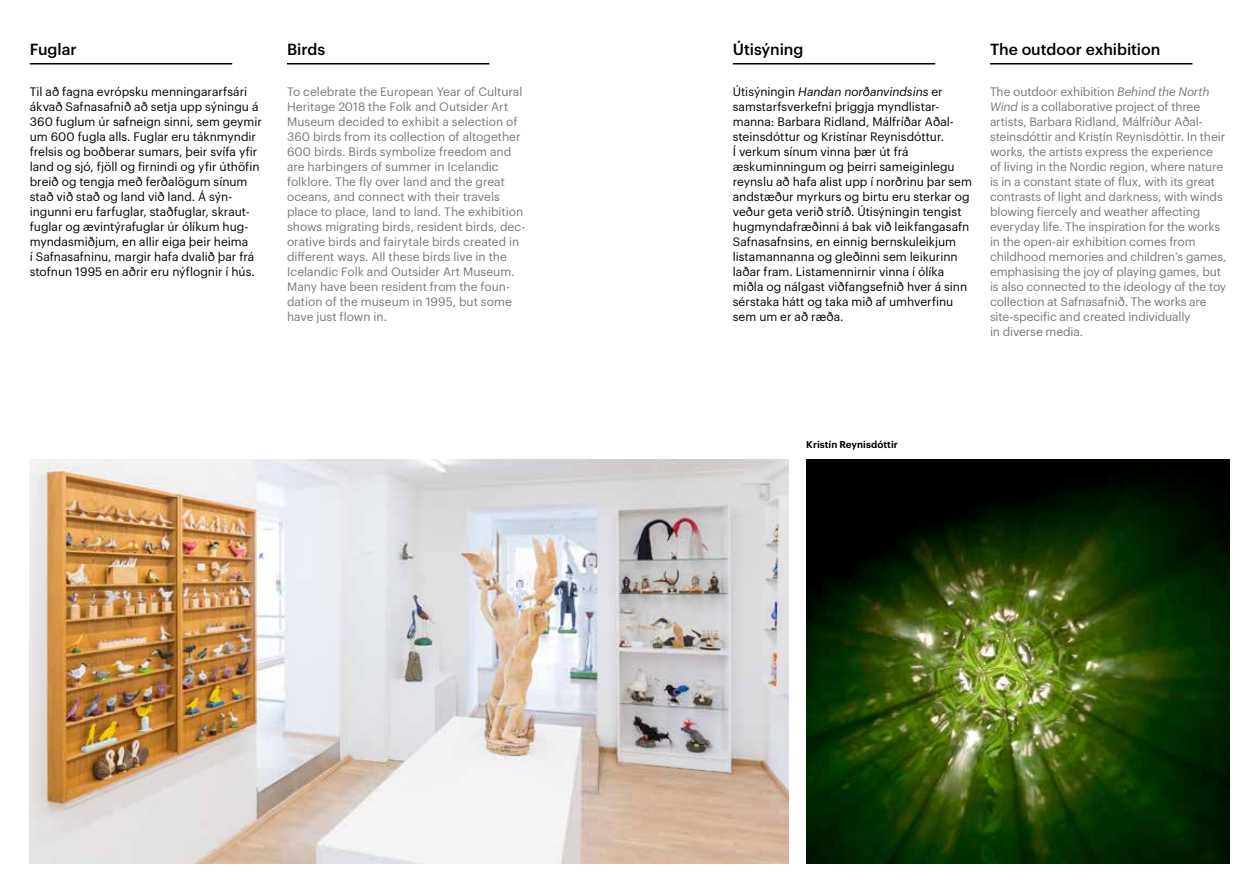
<style>
.page{position:relative;width:1259px;height:893px;background:#fff}
.page>*{position:absolute;margin:0;border:0;box-sizing:border-box;transform-origin:0 0}
.t1{font:500 15.75px "Graphik";color:#000}
.t2{font:12px/15px "Graphik";letter-spacing:-.005em;color:#77787b}
.t3{font:12px/15px "Graphik";color:#000}
.t4{font:600 9.75px "Graphik";letter-spacing:.005em;color:#000}
.s1{font-style:italic}
</style>
<div class="page">
<hr style="left:733px;top:63px;width:202px;height:1px;background:#000">
<hr style="left:990px;top:63px;width:202px;height:1px;background:#000">
<img style="left:806px;top:459px;width:423px;height:404px">
<hr style="left:30px;top:63px;width:202px;height:1px;background:#000">
<hr style="left:287px;top:63px;width:202px;height:1px;background:#000">
<img style="left:30px;top:459px;width:758px;height:404px">
<h1 class="t1" style="left:30px;top:37px;width:48px">Fuglar</h1>
<h1 class="t1" style="left:287px;top:37px;width:40px">Birds</h1>
<p class="t3" style="left:30px;top:83px;width:234px">Til að fagna evrópsku menningararfsári ákvað Safnasafnið að setja upp sýningu á 360 fuglum úr safneign sinni, sem geymir um 600 fugla alls. Fuglar eru táknmyndir frelsis og boðberar sumars, þeir svífa yfir land og sjó, fjöll og firnindi og yfir úthöfin breið og tengja með ferðalögum sínum stað við stað og land við land. Á sýn&shy;ingunni eru farfuglar, staðfuglar, skraut&shy;fuglar og ævintýrafuglar úr ólíkum hug&shy;myndasmiðjum, en allir eiga þeir heima<br>í Safnasafninu, margir hafa dvalið þar frá stofnun 1995 en aðrir eru nýflognir í hús.</p>
<p class="t2" style="left:287px;top:83px;width:240px">To celebrate the European Year of Cultural Heritage 2018 the Folk and Outsider Art Museum decided to exhibit a selection of 360 birds from its collection of altogether 600 birds. Birds symbolize freedom and are harbingers of summer in Icelandic folklore. The fly over land and the great oceans, and connect with their travels place to place, land to land. The exhibition shows migrating birds, resident birds, dec&shy;orative birds and fairytale birds created in different ways. All these birds live in the Icelandic Folk and Outsider Art Museum.<br>Many have been resident from the foun&shy;dation of the museum in 1995, but some have just flown in.</p>
<h1 class="t1" style="left:733px;top:37px;width:72px">Útisýning</h1>
<h1 class="t1" style="left:990px;top:37px;width:172px">The outdoor exhibition</h1>
<p class="t3" style="left:733px;top:83px;width:241px">Útisýningin <span class="s1">Handan norðanvindsins</span> er samstarfsverkefni þriggja myndlistar&shy;manna: Barbara Ridland, Málfríðar Aðal&shy;steinsdóttur og Kristínar Reynisdóttur.<br>Í verkum sínum vinna þær út frá æskuminningum og þeirri sameiginlegu reynslu að hafa alist upp í norðrinu þar sem andstæður myrkurs og birtu eru sterkar og veður geta verið stríð. Útisýningin tengist hugmyndafræðinni á bak við leikfangasafn Safnasafnsins, en einnig bernskuleikjum listamannanna og gleðinni sem leikurinn laðar fram. Listamennirnir vinna í ólíka miðla og nálgast viðfangsefnið hver á sinn sérstaka hátt og taka mið af umhverfinu sem um er að ræða.</p>
<p class="t2" style="left:990px;top:83px;width:238px">The outdoor exhibition <span class="s1">Behind the North Wind</span> is a collaborative project of three artists, Barbara Ridland, Málfríður Aðal&shy;steinsdóttir and Kristín Reynisdóttir. In their works, the artists express the experience of living in the Nordic region, where nature is in a constant state of flux, with its great contrasts of light and darkness, with winds blowing fiercely and weather affecting everyday life. The inspiration for the works in the open-air exhibition comes from childhood memories and children’s games, emphasising the joy of playing games, but is also connected to the ideology of the toy collection at Safnasafnið. The works are site-specific and created individually<br>in diverse media.</p>
<p class="t4" style="left:806px;top:437px;width:93px">Kristín Reynisdóttir</p>
</div>
